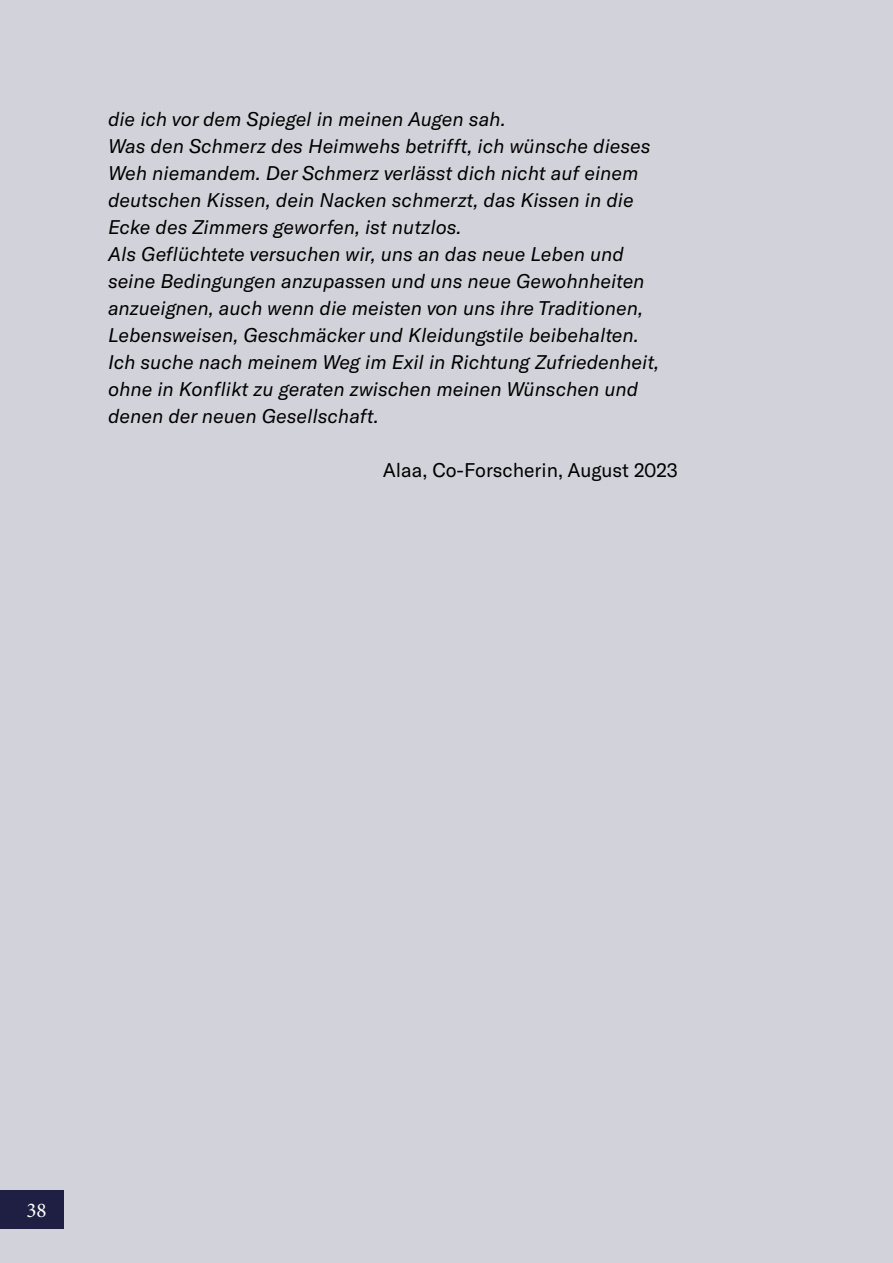
<style>
.page{position:relative;width:893px;height:1263px;background:#d2d2da}
.page>*{position:absolute;margin:0;border:0;box-sizing:border-box;transform-origin:0 0}
.t1{font:21px "Minion Pro";color:#fff}
.t2{font:italic 19.5px/27px "GT America";color:#000}
.t3{font:19.5px "GT America";color:#000}
</style>
<div class="page">
<div style="left:0;top:1190px;width:64px;height:38px;background:#1e1f42"></div>
<p class="t2" style="left:108px;top:106px;width:553px">die ich vor dem Spiegel in meinen Augen sah.<br>Was den Schmerz des Heimwehs betrifft, ich wünsche dieses Weh niemandem. Der Schmerz verlässt dich nicht auf einem deutschen Kissen, dein Nacken schmerzt, das Kissen in die Ecke des Zimmers geworfen, ist nutzlos.<br>Als Geflüchtete versuchen wir, uns an das neue Leben und seine Bedingungen anzupassen und uns neue Gewohnheiten anzueignen, auch wenn die meisten von uns ihre Traditionen, Lebensweisen, Geschmäcker und Kleidungstile beibehalten.<br>Ich suche nach meinem Weg im Exil in Richtung Zufriedenheit, ohne in Konflikt zu geraten zwischen meinen Wünschen und denen der neuen Gesellschaft.</p>
<p class="t3" style="left:383px;top:459px;width:296px">Alaa, Co-Forscherin, August 2023</p>
<p class="t1" style="left:26px;top:1196px;width:22px">38</p>
</div>
